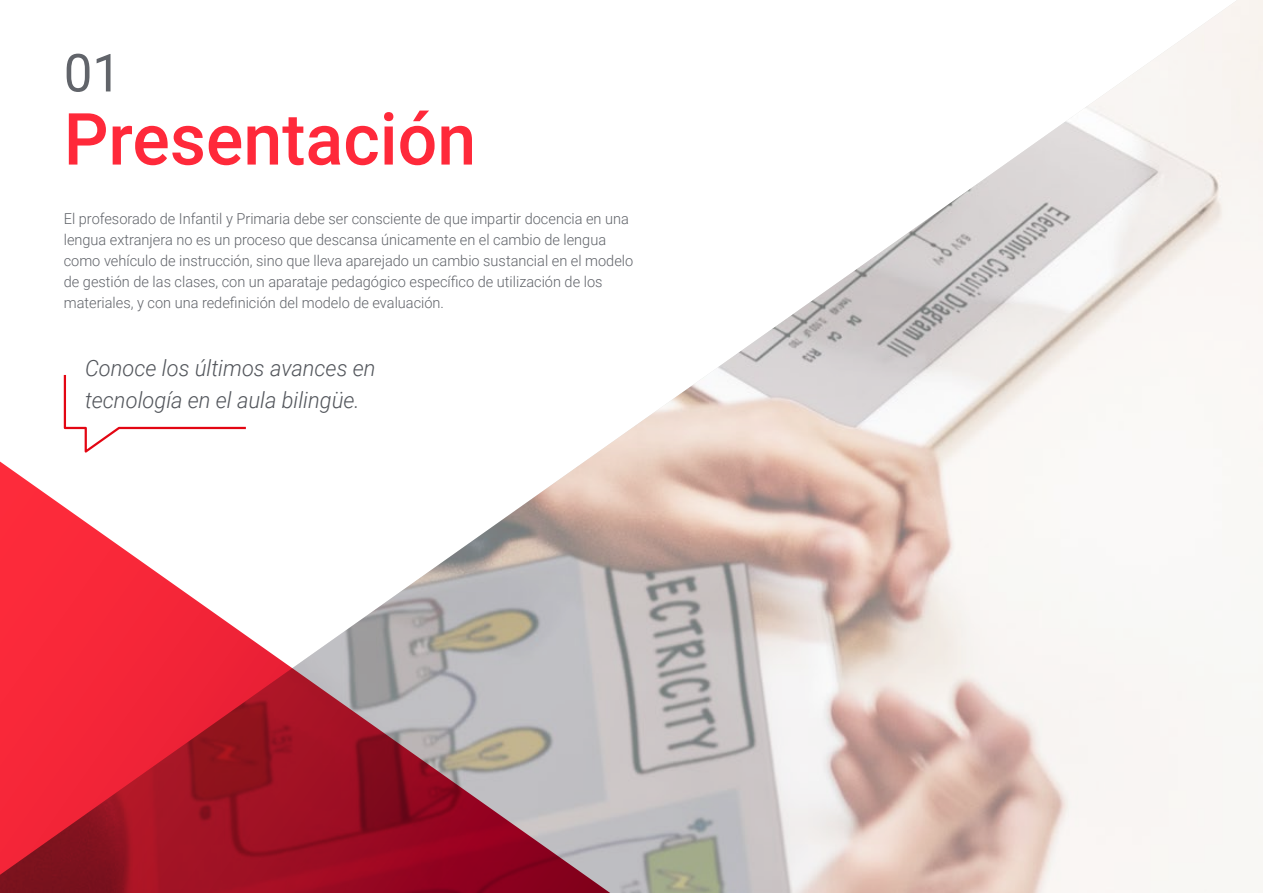
<style>
.page{position:relative;width:1263px;height:893px;background:#fff}
.page>*{position:absolute;margin:0;border:0;box-sizing:border-box;transform-origin:0 0}
.t1{font:500 72px "Roboto";color:#ff293a}
.t2{font:52.5px "Roboto";color:#61646a}
.t3{font:italic 300 22.5px/31.5px "Roboto";color:#52555b}
.t4{font:300 15px/21px "Roboto";color:#61646a}
</style>
<div class="page">
<img style="left:607px;top:0;width:656px;height:893px">
<svg style="left:0;top:446px;width:640px;height:447px"></svg>
<svg style="left:63px;top:375px;width:185px;height:81px"></svg>
<h2 class="t2" style="left:64px;top:36px;width:59px">01</h2>
<h1 class="t1" style="left:64px;top:89px;width:414px">Presentación</h1>
<p class="t4" style="left:64px;top:207px;width:571px">El profesorado de Infantil y Primaria debe ser consciente de que impartir docencia en una lengua extranjera no es un proceso que descansa únicamente en el cambio de lengua como vehículo de instrucción, sino que lleva aparejado un cambio sustancial en el modelo de gestión de las clases, con un aparataje pedagógico específico de utilización de los materiales, y con una redefinición del modelo de evaluación.</p>
<h3 class="t3" style="left:85px;top:352px;width:292px">Conoce los últimos avances en tecnología en el aula bilingüe.</h3>
</div>
